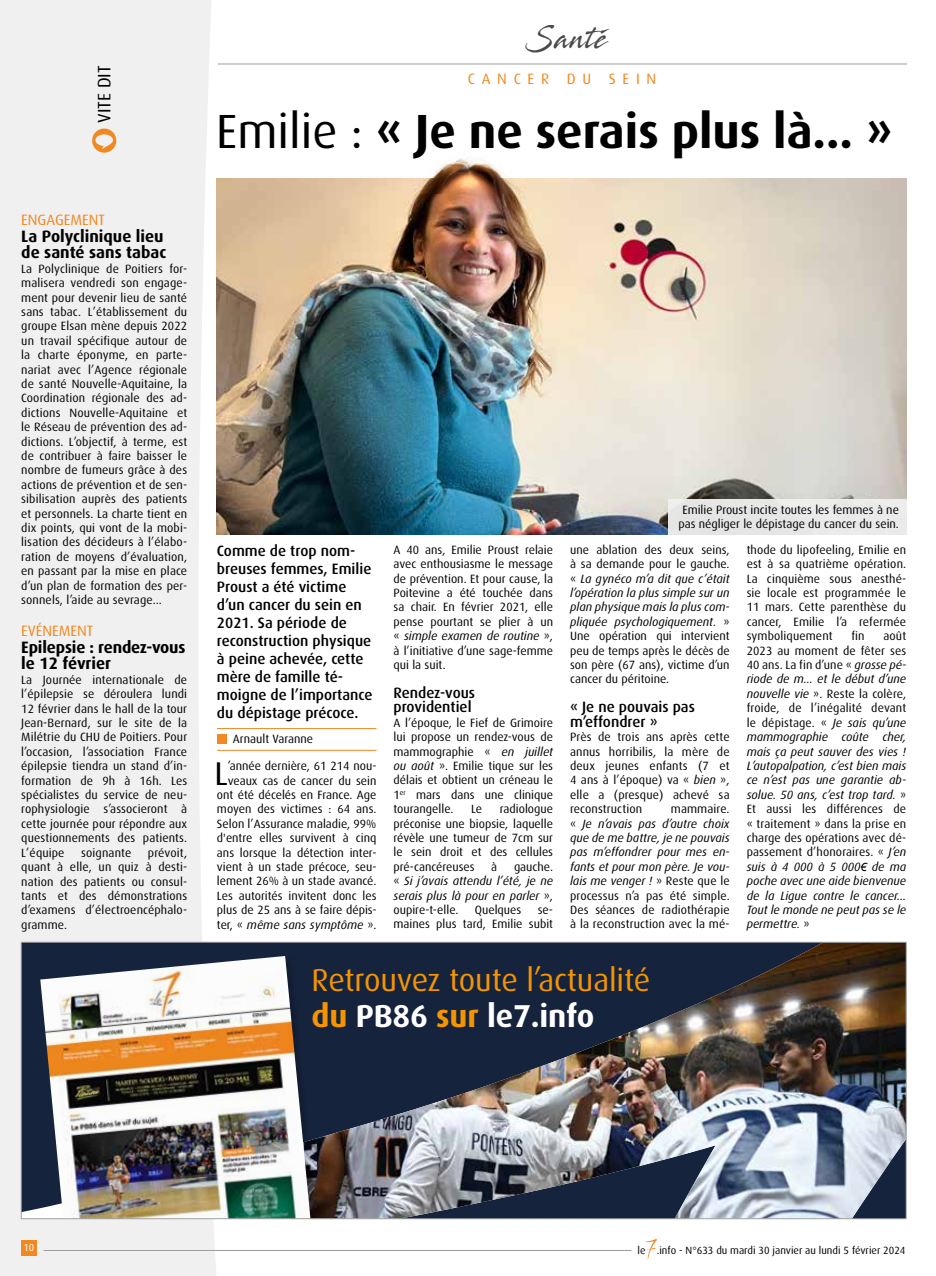
<style>
.page{position:relative;width:936px;height:1276px;background:#fff}
.page>*{position:absolute;margin:0;border:0;box-sizing:border-box;transform-origin:0 0}
.t1{font:700 48px "Dax";color:#000}
.t2{font:33px "Dax";color:#000}
.t3{font:31.65px/36.5px "Dax";letter-spacing:-.005em;color:#f49400}
.t4{font:30px "Stingray";letter-spacing:.04em;color:#4a4a49;scale:.74 1}
.t5{font:18px "Dax";color:#000}
.t6{font:700 16.5px/16.5px "Dax";color:#000}
.t7{font:500 15px/18px "Dax";color:#000}
.t8{font:15px "Dax";color:#f18821}
.t9{font:15px "Dax";letter-spacing:.45em;color:#f18821}
.t10{font:12px/14.4px "Dax";color:#000;text-align:justify}
.t11{font:italic 12px/14.4px "Dax";color:#000;text-align:justify}
.t12{font:10.5px "Dax";color:#000}
.t13{font:10.2px "Dax";color:#fff}
.s1{font-weight:400}
.s2{font-style:italic}
.s3{font-style:normal}
.s4{font-family:"Arial";font-size:11.25px}
.s5{font-weight:700}
.s6{font-weight:700;color:#fff}
</style>
<div class="page">
<svg style="left:0;top:0;width:218px;height:1276px;fill:#f0f0f0"></svg>
<div style="left:21px;top:1240px;width:15px;height:15px;background:#f18821"></div>
<hr style="left:217px;top:728px;width:159px;height:1px;background:#f18825">
<div style="left:217px;top:734px;width:9px;height:10px;background:#f18821"></div>
<hr style="left:217px;top:750px;width:159px;height:1px;background:#f18825">
<svg style="left:92px;top:128px;width:24px;height:25px"></svg>
<img style="left:217px;top:179px;width:689px;height:356px">
<div style="left:668px;top:500px;width:238px;height:35px;background:#e7e7e7"></div>
<hr style="left:218px;top:64px;width:689px;height:1px;background:#9d9d9c">
<hr style="left:44px;top:1250px;width:587px;height:1px;background:#9d9d9c">
<svg style="left:645px;top:1239px;width:12px;height:19px"></svg>
<img style="left:393px;top:158px;width:148px;height:35px">
<div style="left:23px;top:944px;width:268px;height:273px;background:#16233c"></div>
<img style="left:291px;top:944px;width:613px;height:273px">
<div style="left:40px;top:956px;width:279px;height:262px;background:#000;opacity:.2"></div>
<img style="left:40px;top:956px;width:270px;height:261px">
<h3 class="t5" style="left:94px;top:123px;width:59px;rotate:-90deg">VITE DIT</h3>
<p class="t8" style="left:21px;top:212px;width:85px">ENGAGEMENT</p>
<h3 class="t6" style="left:21px;top:228px;width:147px">La Polyclinique lieu de santé sans tabac</h3>
<p class="t10" style="left:21px;top:261px;width:167px">La Polyclinique de Poitiers for&shy;malisera vendredi son engage&shy;ment pour devenir lieu de santé sans tabac. L’établissement du groupe Elsan mène depuis 2022 un travail spécifique autour de la charte éponyme, en parte&shy;nariat avec l’Agence régionale de santé Nouvelle-Aquitaine, la Coordination régionale des ad&shy;dictions Nouvelle-Aquitaine et le Réseau de prévention des ad&shy;dictions. L’objectif, à terme, est de contribuer à faire baisser le nombre de fumeurs grâce à des actions de prévention et de sen&shy;sibilisation auprès des patients et personnels. La charte tient en dix points, qui vont de la mobi&shy;lisation des décideurs à l’élabo&shy;ration de moyens d’évaluation, en passant par la mise en place d’un plan de formation des per&shy;sonnels, l’aide au sevrage...</p>
<p class="t8" style="left:21px;top:623px;width:73px">EVÉNEMENT</p>
<h3 class="t6" style="left:21px;top:639px;width:166px">Epilepsie : rendez-vous le 12 février</h3>
<p class="t10" style="left:21px;top:672px;width:167px">La Journée internationale de l’épilepsie se déroulera lundi 12 février dans le hall de la tour Jean-Bernard, sur le site de la Milétrie du CHU de Poitiers. Pour l’occasion, l’association France épilepsie tiendra un stand d’in&shy;formation de 9h à 16h. Les spécialistes du service de neu&shy;rophysiologie s’associeront à cette journée pour répondre aux questionnements des patients.<br>L’équipe</p>
<p class="t10" style="left:21px;top:845px;width:167px;text-indent:127px">prévoit, quant à elle, un quiz à desti&shy;nation des patients ou consul&shy;tants et des démonstrations d’examens d’électroencéphalo&shy;gramme.</p>
<p class="t10" style="left:81px;top:845px;width:52px">soignante</p>
<h3 class="t4" style="left:525px;top:18px;width:112px">Santé</h3>
<p class="t9" style="left:467px;top:71px;width:190px">CANCER DU SEIN</p>
<h1 class="t1" style="left:216px;top:104px;width:677px"><span class="s1">Emilie :</span> « Je ne serais plus là... »</h1>
<p class="t7" style="left:217px;top:542px;width:157px">Comme de trop nom&shy;breuses femmes, Emilie<br>Proust a été victime d’un cancer du sein en<br>2021. Sa période de reconstruction physique à peine achevée, cette mère de famille té&shy;moigne de l’importance du dépistage précoce.</p>
<p class="t10" style="left:233px;top:732px;width:82px">Arnault Varanne</p>
<h2 class="t2" style="left:214px;top:755px;width:15px">L</h2>
<p class="t10" style="left:217px;top:759px;width:161px;text-align:right">’année dernière, 61 214 nou&shy;veaux cas de cancer du sein ont été décelés en France. Age moyen des victimes : 64 ans.<br>Selon l’Assurance maladie, 99% d'entre elles survivent à cinq ans lorsque la détection inter&shy;vient à un stade précoce, seu&shy;lement 26% à un stade avancé.<br>Les autorités invitent donc les plus de 25 ans à se faire dépis&shy;ter, « <span class="s2">même sans symptôme</span> ».</p>
<p class="t10" style="left:393px;top:542px;width:161px">A 40 ans, Emilie Proust relaie avec enthousiasme le message de prévention. Et pour cause, la Poitevine a été touchée dans sa chair. En février 2021, elle pense pourtant se plier à un « <span class="s2">simple examen de routine</span> », à l’initiative d’une sage-femme qui la suit.</p>
<p class="t7" style="left:393px;top:685px;width:83px;line-height:14.4px">Rendez-vous providentiel</p>
<p class="t10" style="left:393px;top:715px;width:161px">A l’époque, le Fief de Grimoire lui propose un rendez-vous de mammographie « <span class="s2">en juillet ou août</span> ». Emilie tique sur les délais et obtient un créneau le 1<sup>er</sup> mars dans une clinique tourangelle.</p>
<p class="t10" style="left:393px;top:802px;width:161px;text-indent:106px">radiologue préconise une biopsie, laquelle révèle une tumeur de 7cm sur le sein droit et des cellules pré-cancéreuses</p>
<p class="t10" style="left:471px;top:802px;width:13px">Le</p>
<p class="t11" style="left:393px;top:859px;width:161px;text-indent:120px"><span class="s3">gauche. «</span> Si j’avais attendu l’été, je ne serais plus là pour en parler <span class="s3">», oupire-t-elle.</span></p>
<p class="t10" style="left:491px;top:859px;width:7px">à</p>
<p class="t10" style="left:475px;top:902px;width:48px">Quelques</p>
<p class="t10" style="left:393px;top:902px;width:161px;text-align:right">se-<br>maines plus tard, Emilie subit</p>
<p class="t10" style="left:678px;top:503px;width:222px;line-height:13.5px;text-align:center">Emilie Proust incite toutes les femmes à ne pas négliger le dépistage du cancer du sein.</p>
<p class="t10" style="left:570px;top:542px;width:161px">une ablation des deux seins, à sa demande pour le gauche. « <span class="s2">La gynéco m’a dit que c’était l’opération la plus simple sur un plan physique mais la plus com&shy;pliquée psychologiquement.</span> » Une opération qui intervient peu de temps après le décès de son père (67 ans), victime d’un cancer du péritoine.</p>
<p class="t7" style="left:570px;top:700px;width:126px;line-height:14.4px">« Je ne pouvais pas m’effondrer »</p>
<p class="t10" style="left:570px;top:730px;width:161px">Près de trois ans après cette annus horribilis, la mère de deux jeunes enfants (7 et 4 ans à l’époque) va « <span class="s2">bien</span> », elle a (presque) achevé sa reconstruction</p>
<p class="t11" style="left:570px;top:802px;width:161px;text-indent:101px"><span class="s3">mammaire. «</span> Je n’avais pas d’autre choix que de me battre, je ne pouvais pas m’effondrer pour mes en&shy;fants et pour mon père. Je vou&shy;lais me venger ! <span class="s3">» Reste que le processus n’a pas été simple.<br>Des séances de radiothérapie à la reconstruction avec la mé-</span></p>
<p class="t10" style="left:746px;top:542px;width:161px">thode du lipofeeling, Emilie en est à sa quatrième opération.<br>La cinquième sous anesthé&shy;sie locale est programmée le 11 mars. Cette parenthèse du cancer, Emilie l’a refermée symboliquement</p>
<p class="t10" style="left:851px;top:629px;width:15px">fin</p>
<p class="t11" style="left:746px;top:629px;width:161px;text-indent:137px"><span class="s3">août 2023 au moment de fêter ses 40 ans. La fin d’une «</span> grosse pé&shy;riode de m... et le début d’une nouvelle vie <span class="s3">». Reste la colère, froide, de l’inégalité devant le dépistage. «</span> Je sais qu’une mammographie coûte cher, mais ça peut sauver des vies !<br>L’autopalpation, c’est bien mais ce n’est pas une garantie ab&shy;solue. 50 ans, c’est trop tard. <span class="s3">» Et aussi les différences de « traitement » dans la prise en charge des opérations avec dé&shy;passement d’honoraires. «</span> J’en suis à 4 000 à 5 000<span class="s4">€</span> de ma poche avec une aide bienvenue de la Ligue contre le cancer...<br>Tout le monde ne peut pas se le permettre. <span class="s3">»</span></p>
<h3 class="t3" style="left:311px;top:962px;width:340px">Retrouvez toute l’actualité <span class="s5">du</span> <span class="s6">PB86</span> <span class="s5">sur</span> <span class="s6">le7.info</span></h3>
<p class="t13" style="left:23px;top:1242px;width:12px">10</p>
<p class="t12" style="left:637px;top:1244px;width:269px">le .info - N°633 du mardi 30 janvier au lundi 5 février 2024</p>
</div>
